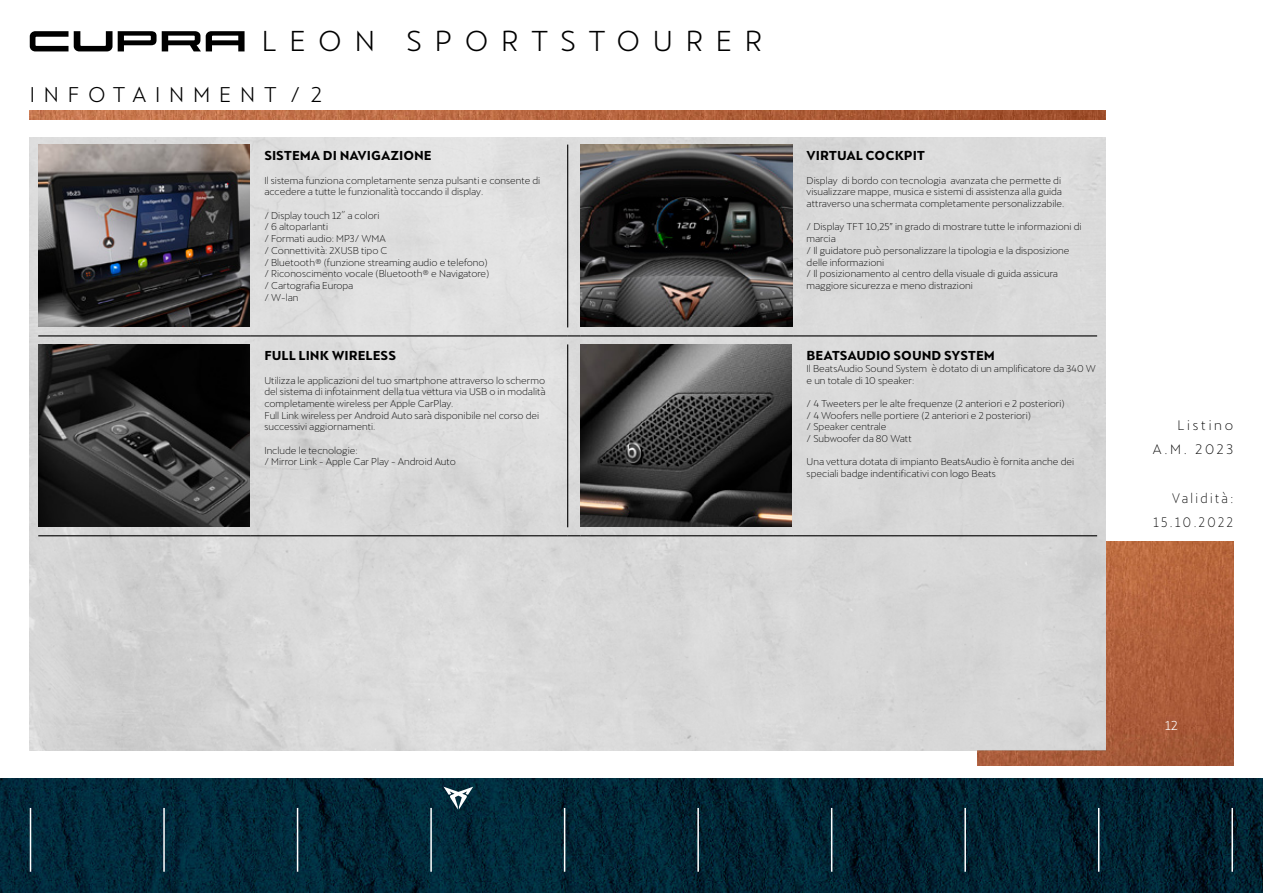
<style>
.page{position:relative;width:1263px;height:893px;background:#fff}
.page>*{position:absolute;margin:0;border:0;box-sizing:border-box;transform-origin:0 0}
.t1{font:28.35px "Cupra";letter-spacing:.45em;color:#000}
.t2{font:21px "Cupra";letter-spacing:.42em;color:#000}
.t3{font:300 13.5px/24px "Cupra";letter-spacing:.2em;color:#000;text-align:right;scale:.9 1}
.t4{font:300 13.5px/24px "Cupra";letter-spacing:.2em;color:#000;text-align:right}
.t5{font:700 12.75px "Cupra";color:#000}
.t6{font:12.75px "Cupra";color:#fff}
.t7{font:300 9.75px/11.7px "Cupra";color:#000}
</style>
<div class="page">
<img style="left:977px;top:542px;width:256px;height:223px">
<img style="left:30px;top:111px;width:1076px;height:8px">
<img style="left:30px;top:138px;width:1076px;height:612px">
<img style="left:0;top:778px;width:1263px;height:115px">
<hr style="left:30px;top:808px;width:1px;height:64px;background:#fff">
<hr style="left:163px;top:808px;width:2px;height:64px;background:#fff">
<hr style="left:297px;top:808px;width:1px;height:64px;background:#fff">
<hr style="left:430px;top:808px;width:2px;height:64px;background:#fff">
<hr style="left:564px;top:808px;width:1px;height:64px;background:#fff">
<hr style="left:697px;top:808px;width:2px;height:64px;background:#fff">
<hr style="left:831px;top:808px;width:1px;height:64px;background:#fff">
<hr style="left:964px;top:808px;width:2px;height:64px;background:#fff">
<hr style="left:1098px;top:808px;width:1px;height:64px;background:#fff">
<hr style="left:1231px;top:808px;width:2px;height:64px;background:#fff">
<svg style="left:444px;top:787px;width:29px;height:22px"></svg>
<svg style="left:30px;top:31px;width:215px;height:20px"></svg>
<hr style="left:567px;top:145px;width:1px;height:182px;background:#000">
<hr style="left:38px;top:335px;width:213px;height:1px;background:#000">
<hr style="left:251px;top:335px;width:304px;height:1px;background:#000">
<svg style="left:555px;top:335px;width:25px;height:1px"></svg>
<hr style="left:580px;top:335px;width:213px;height:1px;background:#000">
<hr style="left:793px;top:335px;width:304px;height:1px;background:#000">
<hr style="left:567px;top:344px;width:1px;height:183px;background:#000">
<hr style="left:38px;top:535px;width:213px;height:1px;background:#000">
<hr style="left:251px;top:535px;width:304px;height:1px;background:#000">
<svg style="left:555px;top:535px;width:25px;height:1px"></svg>
<hr style="left:580px;top:535px;width:213px;height:1px;background:#000">
<hr style="left:793px;top:535px;width:304px;height:1px;background:#000">
<img style="left:38px;top:145px;width:212px;height:182px">
<img style="left:580px;top:145px;width:212px;height:182px">
<img style="left:38px;top:344px;width:212px;height:182px">
<img style="left:580px;top:344px;width:212px;height:182px">
<h1 class="t1" style="left:262px;top:16px;width:502px">LEON SPORTSTOURER</h1>
<h2 class="t2" style="left:30px;top:76px;width:249px">INFOTAINMENT</h2>
<h2 class="t2" style="left:290px;top:76px;width:33px">/ 2</h2>
<h3 class="t5" style="left:264px;top:148px;width:169px">SISTEMA DI NAVIGAZIONE</h3>
<p class="t7" style="left:264px;top:173px;width:277px">Il sistema funziona completamente senza pulsanti e consente di accedere a tutte le funzionalità toccando il display.</p>
<p class="t7" style="left:264px;top:208px;width:227px">/ Display touch 12˝ a colori<br>/ 6 altoparlanti<br>/ Formati audio: MP3/ WMA<br>/ Connettività: 2XUSB tipo C<br>/ Bluetooth® (funzione streaming audio e telefono) / Riconoscimento vocale (Bluetooth® e Navigatore) / Cartografia Europa<br>/ W-lan</p>
<h3 class="t5" style="left:264px;top:348px;width:133px">FULL LINK WIRELESS</h3>
<p class="t7" style="left:264px;top:373px;width:283px">Utilizza le applicazioni del tuo smartphone attraverso lo schermo del sistema di infotainment della tua vettura via USB o in modalità completamente wireless per Apple CarPlay.<br>Full Link wireless per Android Auto sarà disponibile nel corso dei successivi aggiornamenti.</p>
<p class="t7" style="left:264px;top:443px;width:193px">Include le tecnologie:<br>/ Mirror Link - Apple Car Play - Android Auto</p>
<h3 class="t5" style="left:806px;top:148px;width:120px">VIRTUAL COCKPIT</h3>
<p class="t7" style="left:806px;top:173px;width:259px">Display di bordo con tecnologia avanzata che permette di visualizzare mappe, musica e sistemi di assistenza alla guida attraverso una schermata completamente personalizzabile.</p>
<p class="t7" style="left:806px;top:220px;width:276px">/ Display TFT 10,25” in grado di mostrare tutte le informazioni di marcia<br>/ Il guidatore può personalizzare la tipologia e la disposizione delle informazioni<br>/ Il posizionamento al centro della visuale di guida assicura maggiore sicurezza e meno distrazioni</p>
<h3 class="t5" style="left:806px;top:348px;width:190px">BEATSAUDIO SOUND SYSTEM</h3>
<p class="t7" style="left:806px;top:361px;width:291px">Il BeatsAudio Sound System è dotato di un amplificatore da 340 W e un totale di 10 speaker:</p>
<p class="t7" style="left:806px;top:396px;width:260px">/ 4 Tweeters per le alte frequenze (2 anteriori e 2 posteriori) / 4 Woofers nelle portiere (2 anteriori e 2 posteriori)<br>/ Speaker centrale<br>/ Subwoofer da 80 Watt</p>
<p class="t7" style="left:806px;top:455px;width:269px">Una vettura dotata di impianto BeatsAudio è fornita anche dei speciali badge indentificativi con logo Beats</p>
<h3 class="t4" style="left:1153px;top:411px;width:82px">Listino<br>A.M. 2023</h3>
<h3 class="t3" style="left:1153px;top:484px;width:90px">Validità:<br>15.10.2022</h3>
<h3 class="t6" style="left:1165px;top:714px;width:14px">12</h3>
</div>
